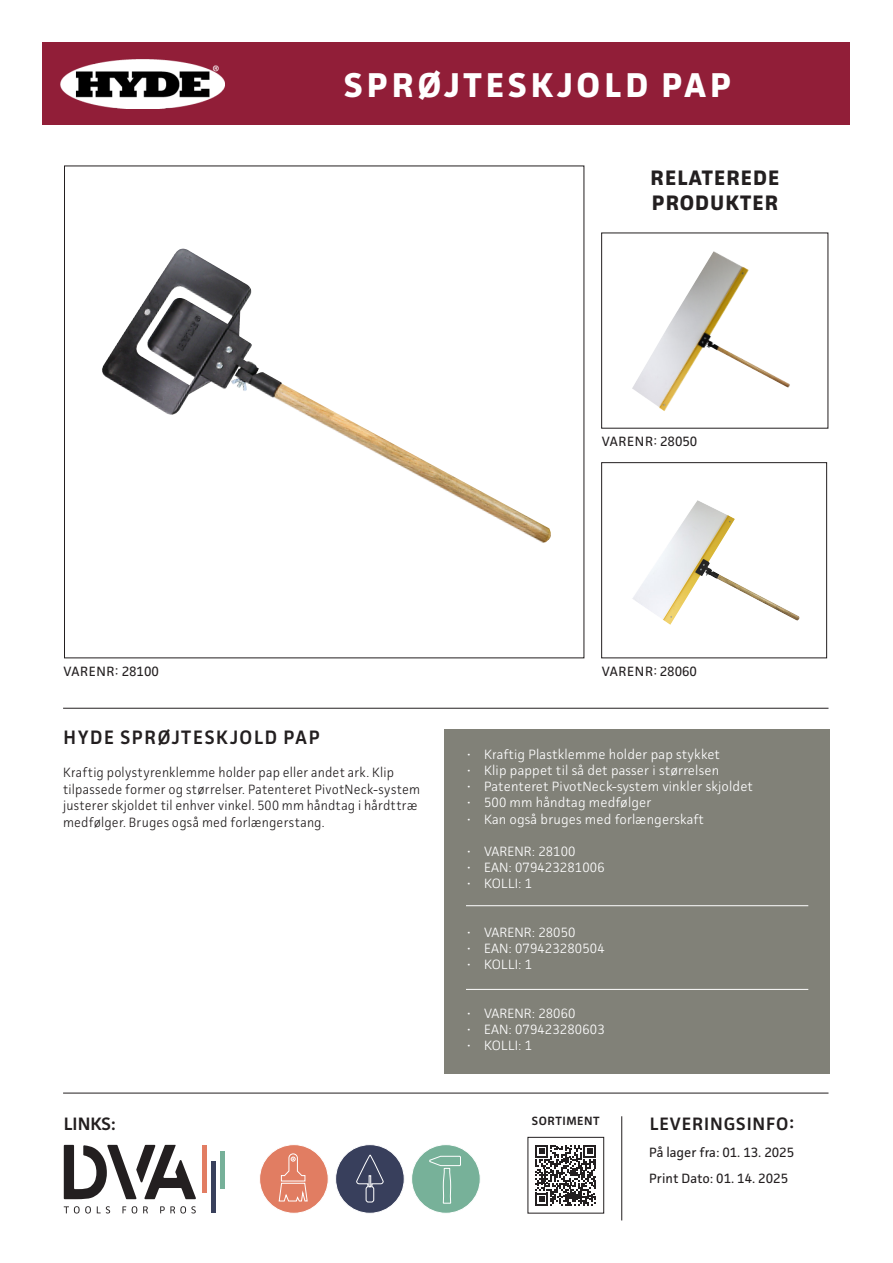
<style>
.page{position:relative;width:893px;height:1263px;background:#fff}
.page>*{position:absolute;margin:0;border:0;box-sizing:border-box;transform-origin:0 0}
.Heading_32_pt{font:700 34.5px "Facit";letter-spacing:.12em;color:#fff}
.t1{font:700 21px "Facit";letter-spacing:.05em;color:#231f20}
.t2{font:600 19.5px "Facit";letter-spacing:.09em;color:#231f20;scale:.96 1}
.t3{font:600 18px "Facit";letter-spacing:.05em;color:#231f20}
.t4{font:300 13.5px "Facit";letter-spacing:.01em;color:#fff}
.t5{font:300 13.5px/16.5px "Facit";letter-spacing:.015em;color:#231f20;scale:.96 1}
.t6{font:13.5px "Facit";color:#231f20}
.t7{font:600 12px "Facit";letter-spacing:.05em;color:#231f20}
</style>
<div class="page">
<hr style="left:63px;top:708px;width:765px;height:1px;background:#231f20">
<hr style="left:63px;top:1093px;width:765px;height:1px;background:#231f20">
<div style="left:444px;top:729px;width:386px;height:345px;background:#818178"></div>
<hr style="left:621px;top:1116px;width:1px;height:104px;background:#231f20">
<div style="left:43px;top:43px;width:807px;height:82px;background:#911e38"></div>
<img style="left:60px;top:60px;width:165px;height:49px">
<hr style="left:466px;top:905px;width:342px;height:1px;background:#fff">
<hr style="left:466px;top:989px;width:342px;height:1px;background:#fff">
<div style="left:260px;top:1144px;width:68px;height:69px;background:#e17d62;border-radius:50%"></div>
<div style="left:259px;top:1144px;width:69px;height:69px;border:1px solid #fff;border-radius:50%"></div>
<svg style="left:278px;top:1153px;width:30px;height:49px"></svg>
<div style="left:412px;top:1144px;width:68px;height:69px;background:#77b199;border-radius:50%"></div>
<div style="left:411px;top:1144px;width:69px;height:69px;border:1px solid #fff;border-radius:50%"></div>
<svg style="left:429px;top:1155px;width:32px;height:49px"></svg>
<div style="left:336px;top:1144px;width:68px;height:69px;background:#383f5c;border-radius:50%"></div>
<div style="left:335px;top:1144px;width:69px;height:69px;border:1px solid #fff;border-radius:50%"></div>
<svg style="left:356px;top:1154px;width:28px;height:49px"></svg>
<div style="left:220px;top:1151px;width:5px;height:37px;background:#76b099"></div>
<hr style="left:212px;top:1161px;width:4px;height:52px;background:#39405c">
<div style="left:202px;top:1145px;width:5px;height:48px;background:#e27d63"></div>
<svg style="left:64px;top:1145px;width:132px;height:54px"></svg>
<svg style="left:64px;top:1206px;width:27px;height:7px"></svg>
<svg style="left:97px;top:1206px;width:13px;height:7px"></svg>
<svg style="left:122px;top:1206px;width:4px;height:7px"></svg>
<svg style="left:132px;top:1206px;width:5px;height:7px"></svg>
<svg style="left:143px;top:1206px;width:5px;height:7px"></svg>
<svg style="left:160px;top:1206px;width:36px;height:7px"></svg>
<img style="left:632px;top:251px;width:158px;height:160px">
<img style="left:632px;top:500px;width:168px;height:125px">
<div style="left:601px;top:462px;width:226px;height:196px;border:1px solid #231f20"></div>
<img style="left:102px;top:249px;width:449px;height:294px">
<svg style="left:535px;top:1145px;width:61px;height:61px"></svg>
<div style="left:528px;top:1137px;width:76px;height:76px;border:1px solid #231f20"></div>
<p class="Heading_32_pt" style="left:344px;top:64px;width:388px">SPRØJTESKJOLD PAP</p>
<p class="t1" style="left:651px;top:165px;width:130px">RELATEREDE</p>
<p class="t1" style="left:652px;top:190px;width:128px">PRODUKTER</p>
<p class="t6" style="left:602px;top:433px;width:97px">VARENR: 28050</p>
<p class="t6" style="left:63px;top:663px;width:97px">VARENR: 28100</p>
<p class="t2" style="left:64px;top:725px;width:268px">HYDE SPRØJTESKJOLD PAP</p>
<p class="t5" style="left:63px;top:764px;width:373px">Kraftig polystyrenklemme holder pap eller andet ark. Klip tilpassede former og størrelser. Patenteret PivotNeck-system justerer skjoldet til enhver vinkel. 500 mm håndtag i hårdttræ medfølger. Bruges også med forlængerstang.</p>
<p class="t6" style="left:602px;top:663px;width:97px">VARENR: 28060</p>
<p class="t4" style="left:467px;top:746px;width:255px">• Kraftig Plastklemme holder pap stykket</p>
<p class="t4" style="left:467px;top:762px;width:254px">• Klip pappet til så det passer i størrelsen</p>
<p class="t4" style="left:467px;top:778px;width:287px">• Patenteret PivotNeck-system vinkler skjoldet</p>
<p class="t4" style="left:467px;top:794px;width:186px">• 500 mm håndtag medfølger</p>
<p class="t4" style="left:467px;top:810px;width:239px">• Kan også bruges med forlængerskaft</p>
<p class="t4" style="left:467px;top:843px;width:110px">• VARENR: 28100</p>
<p class="t4" style="left:467px;top:859px;width:139px">• EAN: 079423281006</p>
<p class="t4" style="left:467px;top:875px;width:67px">• KOLLI: 1</p>
<p class="t4" style="left:467px;top:924px;width:110px">• VARENR: 28050</p>
<p class="t4" style="left:467px;top:940px;width:139px">• EAN: 079423280504</p>
<p class="t4" style="left:467px;top:956px;width:67px">• KOLLI: 1</p>
<p class="t4" style="left:467px;top:1005px;width:110px">• VARENR: 28060</p>
<p class="t4" style="left:467px;top:1021px;width:139px">• EAN: 079423280603</p>
<p class="t4" style="left:467px;top:1037px;width:67px">• KOLLI: 1</p>
<p class="t7" style="left:532px;top:1114px;width:69px">SORTIMENT</p>
<p class="t3" style="left:64px;top:1112px;width:53px">LINKS:</p>
<p class="t3" style="left:650px;top:1112px;width:146px">LEVERINGSINFO:</p>
<p class="t6" style="left:649px;top:1144px;width:146px">På lager fra: 01. 13. 2025</p>
<p class="t6" style="left:649px;top:1170px;width:140px">Print Dato: 01. 14. 2025</p>
</div>
